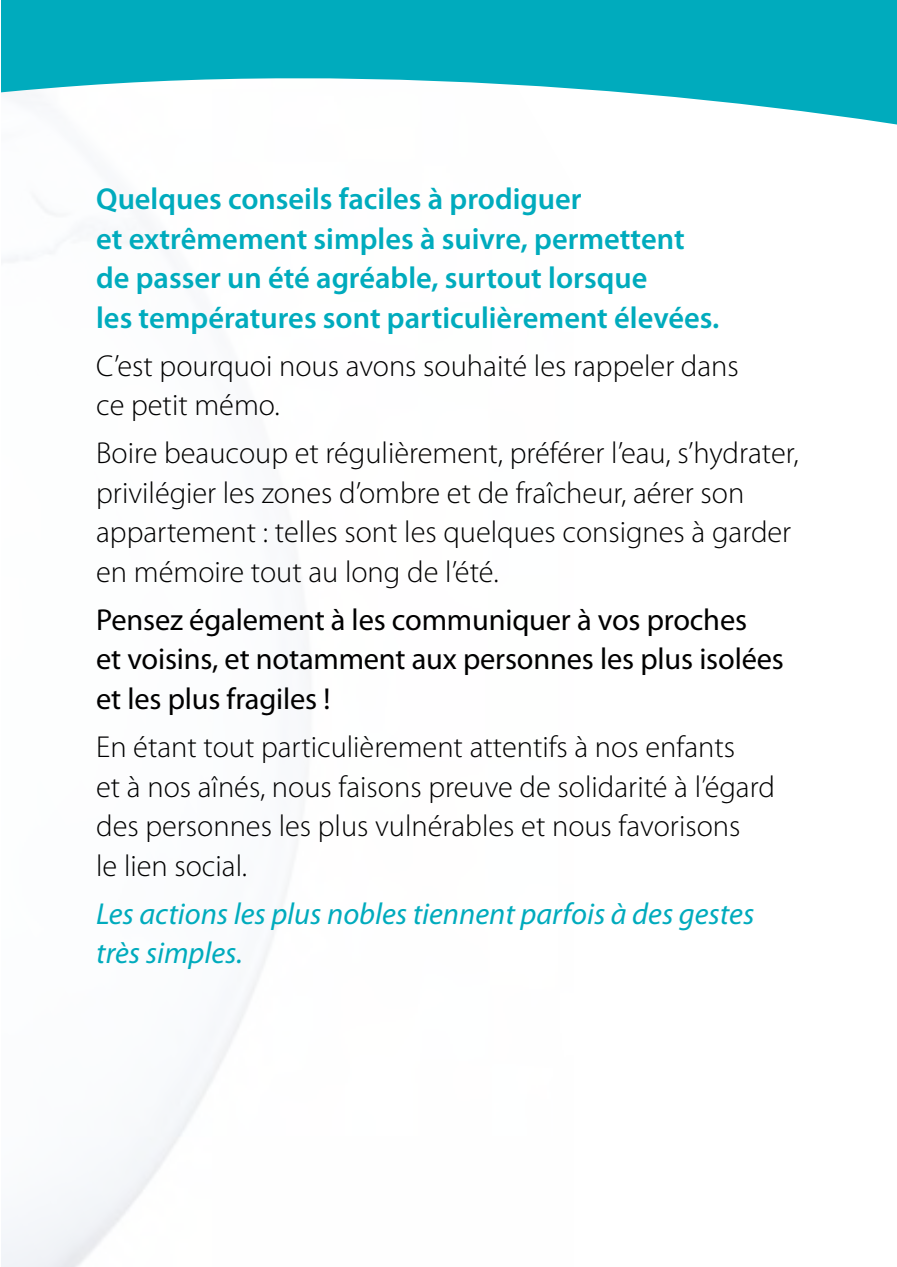
<style>
.page{position:relative;width:897px;height:1267px;background:#fff}
.page>*{position:absolute;margin:0;border:0;box-sizing:border-box;transform-origin:0 0}
.t1{font:300 30.3px/39.5px "Myriad Pro";color:#000}
.t2{font:600 30.3px/39.5px "Myriad Pro";color:#00abbd}
.t3{font:30.3px/39.5px "Myriad Pro";letter-spacing:-.005em;color:#000}
.t4{font:italic 30.3px/39.5px "Myriad Pro";color:#00abbd}
</style>
<div class="page">
<svg style="left:1px;top:0;width:895px;height:323px"></svg>
<p class="t2" style="left:96px;top:180px;width:624px">Quelques conseils faciles à prodiguer<br>et extrêmement simples à suivre, permettent de passer un été agréable, surtout lorsque<br>les températures sont particulièrement élevées.</p>
<p class="t1" style="left:96px;top:346px;width:644px">C’est pourquoi nous avons souhaité les rappeler dans ce petit mémo.</p>
<p class="t1" style="left:96px;top:434px;width:704px">Boire beaucoup et régulièrement, préférer l’eau, s’hydrater, privilégier les zones d’ombre et de fraîcheur, aérer son appartement : telles sont les quelques consignes à garder en mémoire tout au long de l’été.</p>
<p class="t3" style="left:96px;top:600px;width:689px">Pensez également à les communiquer à vos proches<br>et voisins, et notamment aux personnes les plus isolées et les plus fragiles !</p>
<p class="t1" style="left:96px;top:727px;width:680px">En étant tout particulièrement attentifs à nos enfants<br>et à nos aînés, nous faisons preuve de solidarité à l’égard des personnes les plus vulnérables et nous favorisons<br>le lien social.</p>
<p class="t4" style="left:96px;top:894px;width:659px">Les actions les plus nobles tiennent parfois à des gestes très simples.</p>
</div>
